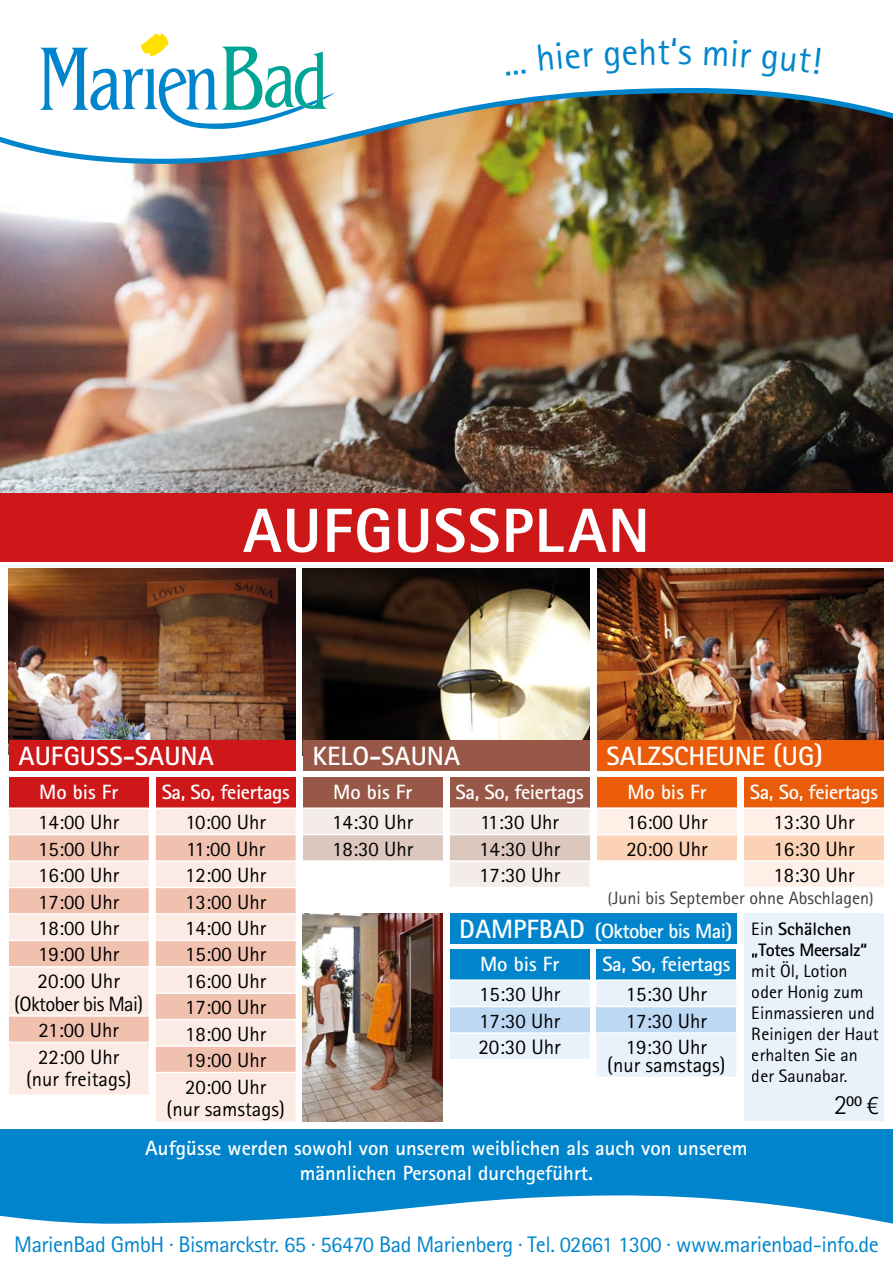
<style>
.page{position:relative;width:893px;height:1263px;background:#fff}
.page>*{position:absolute;margin:0;border:0;box-sizing:border-box;transform-origin:0 0}
.t1{font:800 62.55px "Rotis Sans Serif";letter-spacing:.025em;color:#fff}
.t2{font:37.8px "Rotis Sans Serif";color:#0085cd}
.t3{font:700 26.55px "Rotis Sans Serif";color:#fff}
.t4{font:22.5px "Rotis Sans Serif";letter-spacing:-.02em;color:#0085cd}
.t5{font:21px "Rotis Sans Serif";color:#000}
.t6{font:20.7px "Rotis Sans Serif";color:#000}
.t7{font:700 20.7px "Rotis Sans Serif";color:#fff}
.t8{font:700 20.7px "Rotis Sans Serif";letter-spacing:-.02em;color:#fff}
.t9{font:20.7px "Rotis Sans Serif";letter-spacing:-.03em;color:#000}
.t10{font:700 20.7px "Rotis Sans Serif";letter-spacing:-.03em;color:#fff}
.t11{font:18px/21px "Rotis Sans Serif";color:#000}
.t12{font:18px "Rotis Sans Serif";color:#3c3c3a}
.t13{font:700 18px/21px "Rotis Sans Serif";letter-spacing:-.02em;color:#000}
.t14{font:700 15.15px "Rotis Sans Serif";color:#000}
.s1{font-size:15.75px}
.s2{font-weight:400}
.s3{font-weight:300;font-size:27.9px}
.s4{font-family:"Humanist 777 BT Light B";font-weight:400;font-size:24.45px}
</style>
<div class="page">
<img style="left:9px;top:569px;width:287px;height:171px">
<img style="left:0;top:244px;width:893px;height:249px">
<div style="left:0;top:493px;width:893px;height:69px;background:#cd1719"></div>
<div style="left:9px;top:740px;width:287px;height:30px;background:#cd1719"></div>
<img style="left:597px;top:569px;width:287px;height:171px">
<img style="left:303px;top:569px;width:287px;height:171px">
<div style="left:9px;top:777px;width:140px;height:31px;background:#cd1719"></div>
<svg style="left:9px;top:809px;width:140px;height:257px"></svg>
<hr style="left:9px;top:807px;width:140px;height:2px;background:#fff">
<hr style="left:9px;top:834px;width:140px;height:1px;background:#fff">
<hr style="left:9px;top:860px;width:140px;height:2px;background:#fff">
<hr style="left:9px;top:887px;width:140px;height:1px;background:#fff">
<hr style="left:9px;top:913px;width:140px;height:2px;background:#fff">
<hr style="left:9px;top:940px;width:140px;height:1px;background:#fff">
<hr style="left:9px;top:966px;width:140px;height:1px;background:#fff">
<hr style="left:9px;top:1015px;width:140px;height:2px;background:#fff">
<hr style="left:9px;top:1042px;width:140px;height:1px;background:#fff">
<div style="left:156px;top:777px;width:140px;height:31px;background:#cd1719"></div>
<svg style="left:156px;top:809px;width:140px;height:257px"></svg>
<hr style="left:156px;top:807px;width:140px;height:2px;background:#fff">
<hr style="left:156px;top:834px;width:140px;height:1px;background:#fff">
<hr style="left:156px;top:860px;width:140px;height:2px;background:#fff">
<hr style="left:156px;top:887px;width:140px;height:1px;background:#fff">
<hr style="left:156px;top:913px;width:140px;height:2px;background:#fff">
<hr style="left:156px;top:940px;width:140px;height:1px;background:#fff">
<hr style="left:156px;top:966px;width:140px;height:1px;background:#fff">
<hr style="left:156px;top:992px;width:140px;height:2px;background:#fff">
<hr style="left:156px;top:1019px;width:140px;height:1px;background:#fff">
<hr style="left:156px;top:1045px;width:140px;height:2px;background:#fff">
<div style="left:303px;top:777px;width:140px;height:31px;background:#985747"></div>
<div style="left:303px;top:808px;width:140px;height:27px;background:#f4ecea"></div>
<div style="left:303px;top:835px;width:140px;height:26px;background:#dcc7bf"></div>
<hr style="left:303px;top:807px;width:140px;height:2px;background:#fff">
<hr style="left:303px;top:834px;width:140px;height:1px;background:#fff">
<hr style="left:303px;top:860px;width:140px;height:2px;background:#fff">
<div style="left:450px;top:777px;width:140px;height:31px;background:#985747"></div>
<div style="left:450px;top:809px;width:140px;height:78px;background:#f4ecea"></div>
<div style="left:450px;top:835px;width:140px;height:26px;background:#dcc7bf"></div>
<hr style="left:450px;top:807px;width:140px;height:2px;background:#fff">
<hr style="left:450px;top:834px;width:140px;height:1px;background:#fff">
<hr style="left:450px;top:860px;width:140px;height:2px;background:#fff">
<div style="left:303px;top:740px;width:287px;height:30px;background:#985747"></div>
<div style="left:597px;top:740px;width:287px;height:30px;background:#ea5b0a"></div>
<div style="left:597px;top:777px;width:140px;height:31px;background:#ea5b0a"></div>
<div style="left:597px;top:808px;width:140px;height:27px;background:#fef0e6"></div>
<div style="left:597px;top:835px;width:140px;height:26px;background:#fbd2b5"></div>
<hr style="left:597px;top:807px;width:140px;height:2px;background:#fff">
<hr style="left:597px;top:834px;width:140px;height:1px;background:#fff">
<hr style="left:597px;top:860px;width:140px;height:2px;background:#fff">
<div style="left:744px;top:777px;width:140px;height:31px;background:#ea5b0a"></div>
<div style="left:744px;top:809px;width:140px;height:78px;background:#fef0e6"></div>
<div style="left:744px;top:835px;width:140px;height:26px;background:#fbd2b5"></div>
<hr style="left:744px;top:807px;width:140px;height:2px;background:#fff">
<hr style="left:744px;top:834px;width:140px;height:1px;background:#fff">
<hr style="left:744px;top:860px;width:140px;height:2px;background:#fff">
<img style="left:303px;top:913px;width:140px;height:153px">
<div style="left:450px;top:949px;width:140px;height:31px;background:#0085cd"></div>
<div style="left:450px;top:981px;width:140px;height:78px;background:#e9f2fb"></div>
<div style="left:450px;top:1006px;width:140px;height:27px;background:#bcd8f2"></div>
<hr style="left:450px;top:979px;width:140px;height:2px;background:#fff">
<hr style="left:450px;top:1006px;width:140px;height:1px;background:#fff">
<hr style="left:450px;top:1032px;width:140px;height:2px;background:#fff">
<div style="left:597px;top:949px;width:139px;height:31px;background:#0085cd"></div>
<div style="left:597px;top:981px;width:139px;height:85px;background:#e9f2fb"></div>
<div style="left:597px;top:1006px;width:139px;height:27px;background:#bcd8f2"></div>
<hr style="left:597px;top:979px;width:139px;height:2px;background:#fff">
<hr style="left:597px;top:1006px;width:139px;height:1px;background:#fff">
<hr style="left:597px;top:1032px;width:139px;height:2px;background:#fff">
<div style="left:450px;top:913px;width:287px;height:31px;background:#0085cd"></div>
<div style="left:744px;top:913px;width:140px;height:208px;background:#e9f2fb"></div>
<svg style="left:0;top:1066px;width:893px;height:158px;fill:#0085cd"></svg>
<img style="left:0;top:88px;width:893px;height:156px">
<svg style="left:40px;top:33px;width:296px;height:96px"></svg>
<p class="t2" style="left:657px;top:29px;width:22px">t‘</p>
<p class="t1" style="left:243px;top:491px;width:408px">AUFGUSSPLAN</p>
<p class="t3" style="left:19px;top:739px;width:197px">AUFGUSS-SAUNA</p>
<p class="t7" style="left:39px;top:779px;width:81px">Mo bis Fr</p>
<p class="t6" style="left:38px;top:810px;width:83px">14:00 Uhr</p>
<p class="t6" style="left:38px;top:836px;width:83px">15:00 Uhr</p>
<p class="t6" style="left:38px;top:863px;width:83px">16:00 Uhr</p>
<p class="t6" style="left:38px;top:889px;width:83px">17:00 Uhr</p>
<p class="t6" style="left:38px;top:916px;width:83px">18:00 Uhr</p>
<p class="t6" style="left:38px;top:942px;width:83px">19:00 Uhr</p>
<p class="t5" style="left:38px;top:969px;width:84px">20:00 Uhr</p>
<p class="t9" style="left:14px;top:991px;width:131px">(Oktober bis Mai)</p>
<p class="t6" style="left:39px;top:1018px;width:82px">21:00 Uhr</p>
<p class="t6" style="left:38px;top:1044px;width:83px">22:00 Uhr</p>
<p class="t6" style="left:26px;top:1067px;width:107px">(nur freitags)</p>
<p class="t8" style="left:162px;top:779px;width:130px">Sa, So, feiertags</p>
<p class="t6" style="left:186px;top:810px;width:82px">10:00 Uhr</p>
<p class="t6" style="left:186px;top:836px;width:80px">11:00 Uhr</p>
<p class="t6" style="left:185px;top:863px;width:83px">12:00 Uhr</p>
<p class="t6" style="left:185px;top:889px;width:83px">13:00 Uhr</p>
<p class="t6" style="left:185px;top:916px;width:83px">14:00 Uhr</p>
<p class="t6" style="left:185px;top:942px;width:83px">15:00 Uhr</p>
<p class="t6" style="left:185px;top:969px;width:83px">16:00 Uhr</p>
<p class="t6" style="left:185px;top:995px;width:83px">17:00 Uhr</p>
<p class="t6" style="left:185px;top:1021px;width:83px">18:00 Uhr</p>
<p class="t6" style="left:185px;top:1048px;width:83px">19:00 Uhr</p>
<p class="t6" style="left:185px;top:1074px;width:83px">20:00 Uhr</p>
<p class="t6" style="left:167px;top:1097px;width:120px">(nur samstags)</p>
<p class="t3" style="left:313px;top:739px;width:149px">KELO-SAUNA</p>
<p class="t3" style="left:607px;top:739px;width:218px">SALZSCHEUNE (UG)</p>
<p class="t7" style="left:627px;top:779px;width:81px">Mo bis Fr</p>
<p class="t6" style="left:626px;top:810px;width:83px">16:00 Uhr</p>
<p class="t6" style="left:626px;top:836px;width:83px">20:00 Uhr</p>
<p class="t8" style="left:456px;top:779px;width:130px">Sa, So, feiertags</p>
<p class="t6" style="left:480px;top:810px;width:80px">11:30 Uhr</p>
<p class="t6" style="left:479px;top:836px;width:83px">14:30 Uhr</p>
<p class="t6" style="left:479px;top:863px;width:83px">17:30 Uhr</p>
<p class="t8" style="left:750px;top:779px;width:130px">Sa, So, feiertags</p>
<p class="t6" style="left:773px;top:810px;width:83px">13:30 Uhr</p>
<p class="t6" style="left:773px;top:836px;width:83px">16:30 Uhr</p>
<p class="t6" style="left:773px;top:863px;width:83px">18:30 Uhr</p>
<p class="t7" style="left:333px;top:779px;width:81px">Mo bis Fr</p>
<p class="t6" style="left:332px;top:810px;width:83px">14:30 Uhr</p>
<p class="t6" style="left:332px;top:836px;width:83px">18:30 Uhr</p>
<p class="t12" style="left:608px;top:887px;width:267px"><span class="s1">(</span>Juni bis September ohne Abschlagen<span class="s1">)</span></p>
<p class="t10" style="left:595px;top:918px;width:139px">(Oktober bis Mai)</p>
<p class="t3" style="left:459px;top:912px;width:127px">DAMPFBAD</p>
<p class="t13" style="left:752px;top:918px;width:117px"><span class="s2">Ein</span> Schälchen „Totes Meersalz“</p>
<p class="t11" style="left:752px;top:960px;width:128px">mit Öl, Lotion oder Honig zum<br>Einmassieren und<br>Reinigen der Haut erhalten Sie an der Saunabar.</p>
<p class="t14" style="left:833px;top:1091px;width:48px"><span class="s3">2</span>00 <span class="s4">¤</span></p>
<p class="t8" style="left:602px;top:951px;width:130px">Sa, So, feiertags</p>
<p class="t6" style="left:626px;top:982px;width:83px">15:30 Uhr</p>
<p class="t6" style="left:626px;top:1008px;width:83px">17:30 Uhr</p>
<p class="t6" style="left:626px;top:1035px;width:83px">19:30 Uhr</p>
<p class="t6" style="left:607px;top:1053px;width:120px">(nur samstags)</p>
<p class="t7" style="left:480px;top:951px;width:81px">Mo bis Fr</p>
<p class="t6" style="left:479px;top:982px;width:83px">15:30 Uhr</p>
<p class="t6" style="left:479px;top:1008px;width:83px">17:30 Uhr</p>
<p class="t5" style="left:478px;top:1035px;width:84px">20:30 Uhr</p>
<p class="t7" style="left:145px;top:1135px;width:604px">Aufgüsse werden sowohl von unserem weiblichen als auch von unserem</p>
<p class="t7" style="left:300px;top:1159px;width:295px">männlichen Personal durchgeführt.</p>
<p class="t4" style="left:14px;top:1231px;width:866px">MarienBad GmbH · Bismarckstr. 65 · 56470 Bad Marienberg · Tel. 02661 1300 · www.marienbad-info.de</p>
</div>
